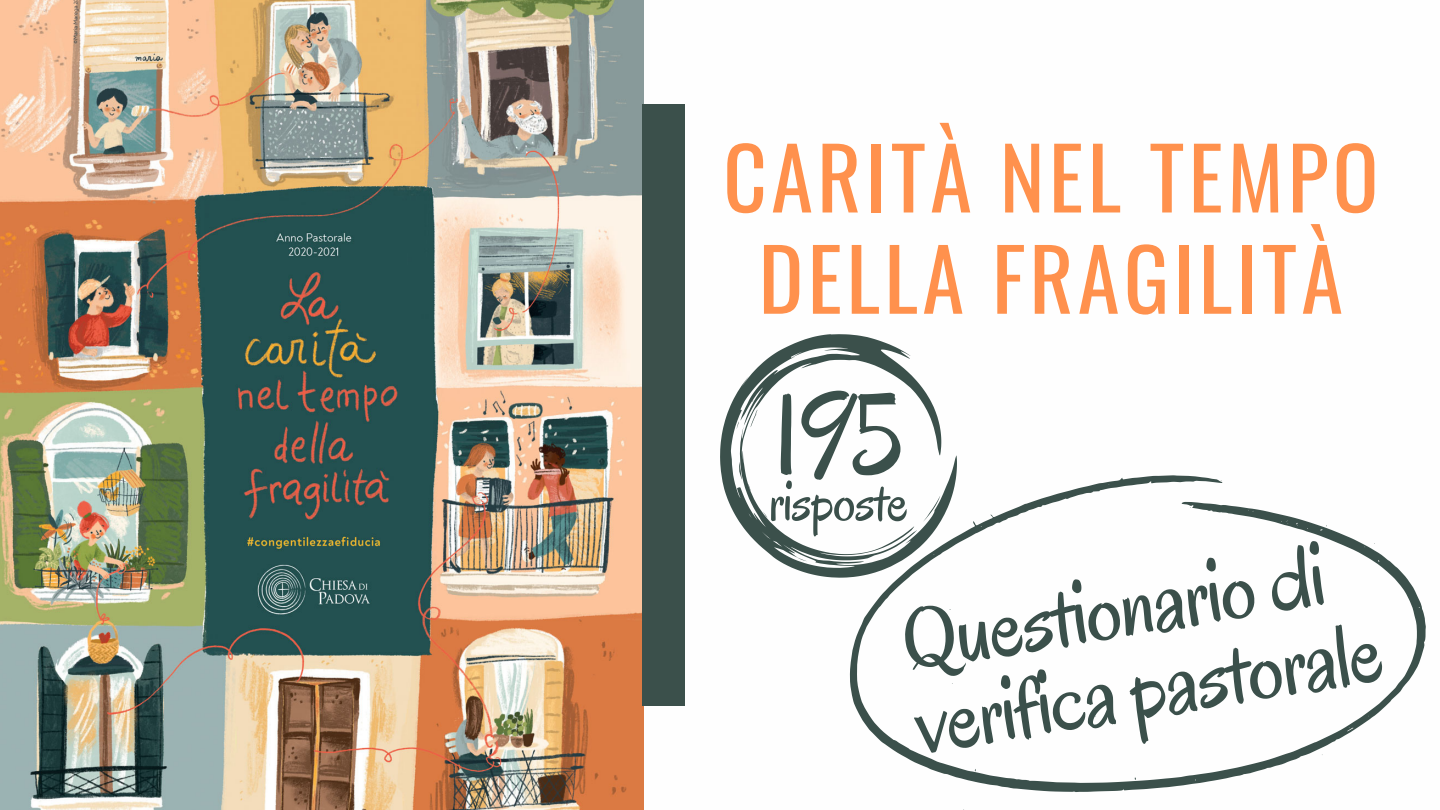
<style>
.page{position:relative;width:1440px;height:810px;background:#fff}
.page>*{position:absolute;margin:0;border:0;box-sizing:border-box;transform-origin:0 0}
.t1{font:120px "Oregano";color:#3b504b}
.t2{font:90px/83.2px "Oregano";color:#3b504b}
.t3{font:84.9px/101.2px "Oswald";letter-spacing:.05em;color:#ff914d;text-align:center}
.t4{font:56px "Oregano";letter-spacing:-.02em;color:#3b504b}
</style>
<div class="page">
<img style="left:0;top:0;width:643px;height:810px">
<div style="left:642px;top:104px;width:42px;height:602px;background:#3b504b"></div>
<svg style="left:850px;top:475px;width:576px;height:317px"></svg>
<svg style="left:720px;top:334px;width:237px;height:244px"></svg>
<svg style="left:923px;top:495px;width:17px;height:27px"></svg>
<svg style="left:763px;top:511px;width:5px;height:7px"></svg>
<svg style="left:751px;top:409px;width:7px;height:18px"></svg>
<svg style="left:748px;top:484px;width:3px;height:7px"></svg>
<svg style="left:739px;top:462px;width:3px;height:17px"></svg>
<svg style="left:737px;top:421px;width:2px;height:8px"></svg>
<svg style="left:797px;top:557px;width:20px;height:6px"></svg>
<p class="t3" style="left:723px;top:124px;width:657px">CARITÀ NEL TEMPO<br>DELLA FRAGILITÀ</p>
<p class="t1" style="left:773px;top:359px;width:134px">195</p>
<p class="t4" style="left:769px;top:466px;width:141px">risposte</p>
<p class="t2" style="left:896px;top:601px;width:475px;rotate:-9deg">Questionario di verifica pastorale</p>
</div>
